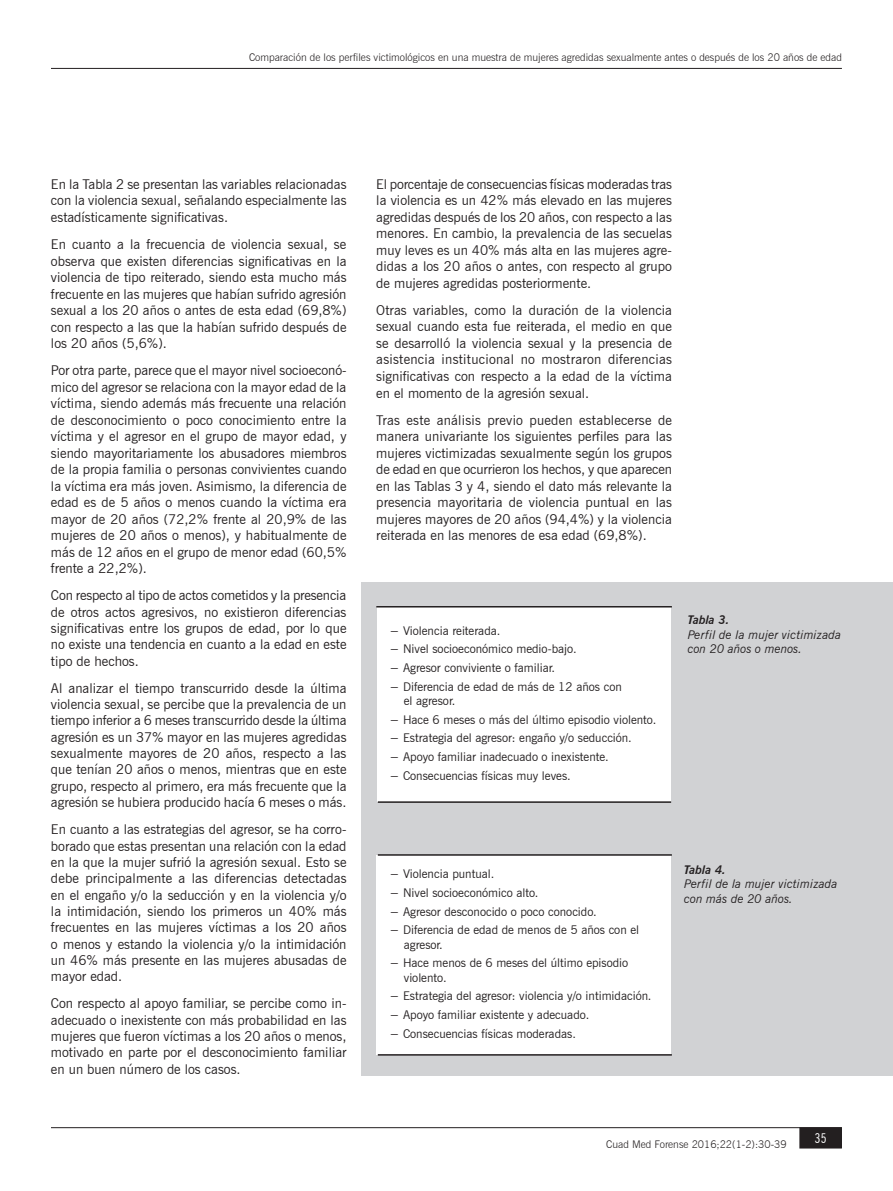
<style>
.page{position:relative;width:893px;height:1191px;background:#fff}
.page>*{position:absolute;margin:0;border:0;box-sizing:border-box;transform-origin:0 0}
.t1{font:13.5px/16.5px "News Gothic BT";color:#231f20;text-align:justify}
.t2{font:condensed 13.5px "News Gothic BT";color:#fff}
.t3{font:12px/18.6px "News Gothic BT";color:#231f20}
.t4{font:italic 12px/14.4px "News Gothic BT";color:#231f20}
.t5{font:italic 700 12px "News Gothic BT";color:#231f20}
.t6{font:300 10.5px "News Gothic BT";color:#231f20}
</style>
<div class="page">
<hr style="left:51px;top:68px;width:791px;height:1px;background:#231f20">
<div style="left:800px;top:1128px;width:41px;height:19px;background:#231f20"></div>
<div style="left:799px;top:1127px;width:43px;height:21px;border:2px solid #231f20"></div>
<hr style="left:51px;top:1127px;width:791px;height:1px;background:#231f20">
<div style="left:361px;top:583px;width:532px;height:493px;background:#d1d2d4"></div>
<div style="left:378px;top:607px;width:293px;height:195px;background:#fff"></div>
<div style="left:376px;top:855px;width:295px;height:199px;background:#fff"></div>
<hr style="left:376px;top:606px;width:296px;height:1px;background:#231f20">
<hr style="left:378px;top:801px;width:293px;height:2px;background:#231f20">
<hr style="left:378px;top:854px;width:294px;height:1px;background:#231f20">
<hr style="left:378px;top:1054px;width:294px;height:1px;background:#231f20">
<p class="t6" style="left:249px;top:51px;width:594px">Comparación de los perfiles victimológicos en una muestra de mujeres agredidas sexualmente antes o después de los 20 años de edad</p>
<p class="t1" style="left:51px;top:176px;width:297px">En la Tabla 2 se presentan las variables relacionadas con la violencia sexual, señalando especialmente las estadísticamente significativas.</p>
<p class="t1" style="left:51px;top:236px;width:297px">En cuanto a la frecuencia de violencia sexual, se observa que existen diferencias significativas en la violencia de tipo reiterado, siendo esta mucho más frecuente en las mujeres que habían sufrido agresión sexual a los 20 años o antes de esta edad (69,8%) con respecto a las que la habían sufrido después de los 20 años (5,6%).</p>
<p class="t1" style="left:51px;top:362px;width:297px">Por otra parte, parece que el mayor nivel socioeconó&shy;mico del agresor se relaciona con la mayor edad de la víctima, siendo además más frecuente una relación de desconocimiento o poco conocimiento entre la víctima y el agresor en el grupo de mayor edad, y siendo mayoritariamente los abusadores miembros de la propia familia o personas convivientes cuando la víctima era más joven. Asimismo, la diferencia de edad es de 5 años o menos cuando la víctima era mayor de 20 años (72,2% frente al 20,9% de las mujeres de 20 años o menos), y habitualmente de más de 12 años en el grupo de menor edad (60,5% frente a 22,2%).</p>
<p class="t1" style="left:51px;top:587px;width:297px">Con respecto al tipo de actos cometidos y la presencia de otros actos agresivos, no existieron diferencias significativas entre los grupos de edad, por lo que no existe una tendencia en cuanto a la edad en este tipo de hechos.</p>
<p class="t1" style="left:51px;top:679px;width:297px">Al analizar el tiempo transcurrido desde la última violencia sexual, se percibe que la prevalencia de un tiempo inferior a 6 meses transcurrido desde la última agresión es un 37% mayor en las mujeres agredidas sexualmente mayores de 20 años, respecto a las que tenían 20 años o menos, mientras que en este grupo, respecto al primero, era más frecuente que la agresión se hubiera producido hacía 6 meses o más.</p>
<p class="t1" style="left:51px;top:821px;width:297px">En cuanto a las estrategias del agresor, se ha corro&shy;borado que estas presentan una relación con la edad en la que la mujer sufrió la agresión sexual. Esto se debe principalmente a las diferencias detectadas en el engaño y/o la seducción y en la violencia y/o la intimidación, siendo los primeros un 40% más frecuentes en las mujeres víctimas a los 20 años o menos y estando la violencia y/o la intimidación un 46% más presente en las mujeres abusadas de mayor edad.</p>
<p class="t1" style="left:51px;top:995px;width:297px">Con respecto al apoyo familiar, se percibe como in&shy;adecuado o inexistente con más probabilidad en las mujeres que fueron víctimas a los 20 años o menos, motivado en parte por el desconocimiento familiar en un buen número de los casos.</p>
<p class="t1" style="left:376px;top:176px;width:297px">El porcentaje de consecuencias físicas moderadas tras la violencia es un 42% más elevado en las mujeres agredidas después de los 20 años, con respecto a las menores. En cambio, la prevalencia de las secuelas muy leves es un 40% más alta en las mujeres agre&shy;didas a los 20 años o antes, con respecto al grupo de mujeres agredidas posteriormente.</p>
<p class="t1" style="left:376px;top:302px;width:297px">Otras variables, como la duración de la violencia sexual cuando esta fue reiterada, el medio en que se desarrolló la violencia sexual y la presencia de asistencia institucional no mostraron diferencias significativas con respecto a la edad de la víctima en el momento de la agresión sexual.</p>
<p class="t1" style="left:376px;top:411px;width:297px">Tras este análisis previo pueden establecerse de manera univariante los siguientes perfiles para las mujeres victimizadas sexualmente según los grupos de edad en que ocurrieron los hechos, y que aparecen en las Tablas 3 y 4, siendo el dato más relevante la presencia mayoritaria de violencia puntual en las mujeres mayores de 20 años (94,4%) y la violencia reiterada en las menores de esa edad (69,8%).</p>
<p class="t3" style="left:389px;top:621px;width:234px">− Violencia reiterada.<br>− Nivel socioeconómico medio-bajo.<br>− Agresor conviviente o familiar.<br>− Diferencia de edad de más de 12 años con</p>
<p class="t3" style="left:389px;top:691px;width:268px;text-indent:14px">el agresor.<br>− Hace 6 meses o más del último episodio violento. − Estrategia del agresor: engaño y/o seducción.<br>− Apoyo familiar inadecuado o inexistente.<br>− Consecuencias físicas muy leves.</p>
<p class="t5" style="left:688px;top:612px;width:43px">Tabla 3.</p>
<p class="t4" style="left:688px;top:627px;width:155px">Perfil de la mujer victimizada con 20 años o menos.</p>
<p class="t3" style="left:389px;top:864px;width:251px">− Violencia puntual.<br>− Nivel socioeconómico alto.<br>− Agresor desconocido o poco conocido.<br>− Diferencia de edad de menos de 5 años con el</p>
<p class="t3" style="left:389px;top:935px;width:240px;text-indent:14px">agresor.<br>− Hace menos de 6 meses del último episodio</p>
<p class="t3" style="left:389px;top:968px;width:264px;text-indent:14px">violento.<br>− Estrategia del agresor: violencia y/o intimidación. − Apoyo familiar existente y adecuado.<br>− Consecuencias físicas moderadas.</p>
<p class="t5" style="left:684px;top:862px;width:43px">Tabla 4.</p>
<p class="t4" style="left:684px;top:876px;width:155px">Perfil de la mujer victimizada con más de 20 años.</p>
<p class="t6" style="left:606px;top:1138px;width:182px">Cuad Med Forense 2016;22(1-2):30-39</p>
<p class="t2" style="left:815px;top:1129px;width:13px">35</p>
</div>
